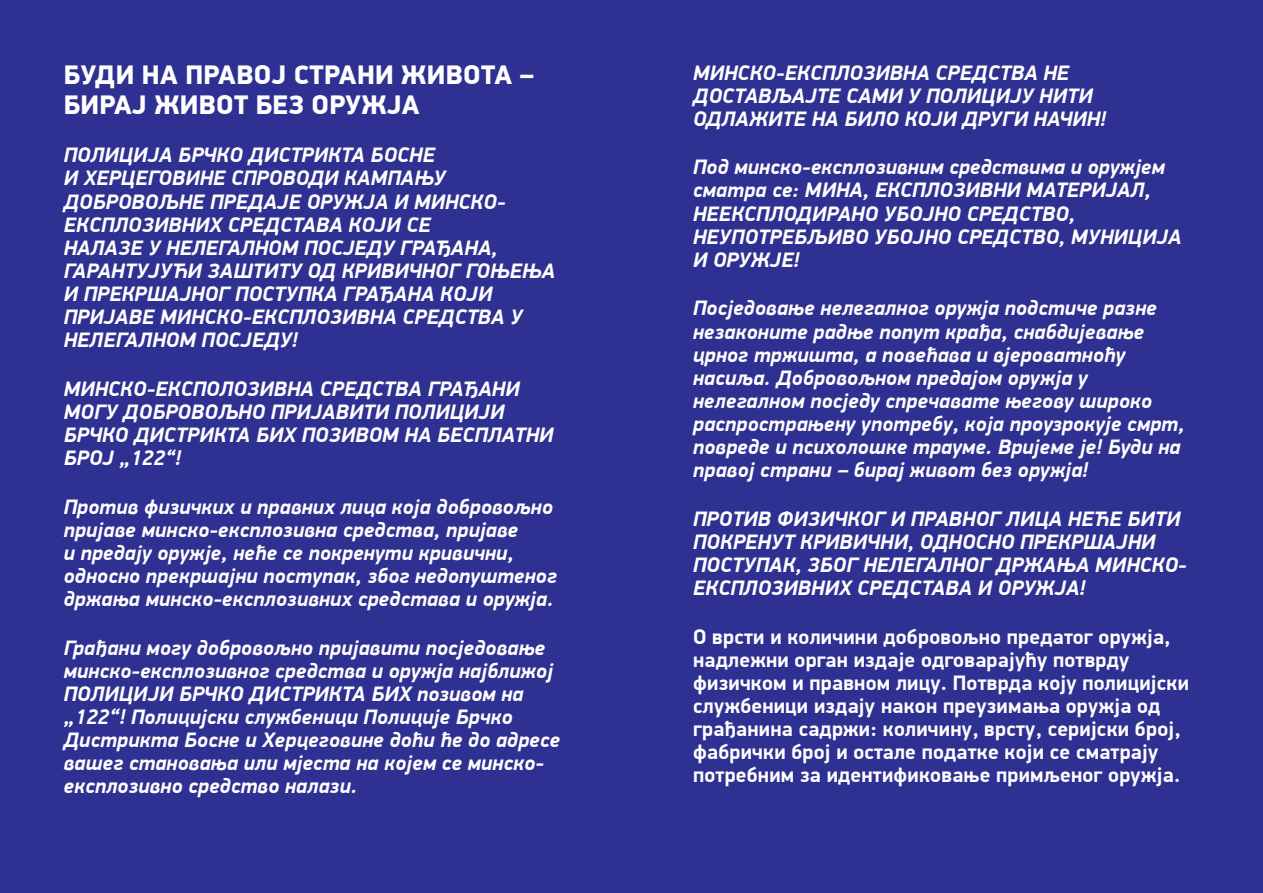
<style>
.page{position:relative;width:1263px;height:893px;background:#2e3092}
.page>*{position:absolute;margin:0;border:0;box-sizing:border-box;transform-origin:0 0}
.t1{font:900 27px/29.7px "PF Din Display Pro";letter-spacing:.01em;color:#fff}
.t2{font:italic 700 21px/23.1px "PF Din Display Pro";letter-spacing:.01em;color:#fff}
.t3{font:700 21px/23.1px "PF Din Display Pro";letter-spacing:.01em;color:#fff}
</style>
<div class="page">
<p class="t1" style="left:64px;top:61px;width:472px">БУДИ НА ПРАВОЈ СТРАНИ ЖИВОТА –<br>БИРАЈ ЖИВОТ БЕЗ ОРУЖЈА</p>
<p class="t2" style="left:64px;top:144px;width:493px">ПОЛИЦИЈА БРЧКО ДИСТРИКТА БОСНЕ<br>И ХЕРЦЕГОВИНЕ СПРОВОДИ КАМПАЊУ ДОБРОВОЉНЕ ПРЕДАЈЕ ОРУЖЈА И МИНСКО-ЕКСПЛОЗИВНИХ СРЕДСТАВА КОЈИ СЕ<br>НАЛАЗЕ У НЕЛЕГАЛНОМ ПОСЈЕДУ ГРАЂАНА, ГАРАНТУЈУЋИ ЗАШТИТУ ОД КРИВИЧНОГ ГОЊЕЊА И ПРЕКРШАЈНОГ ПОСТУПКА ГРАЂАНА КОЈИ ПРИЈАВЕ МИНСКО-ЕКСПЛОЗИВНА СРЕДСТВА У НЕЛЕГАЛНОМ ПОСЈЕДУ!</p>
<p class="t2" style="left:64px;top:378px;width:491px">МИНСКО-ЕКСПОЛОЗИВНА СРЕДСТВА ГРАЂАНИ<br>МОГУ ДОБРОВОЉНО ПРИЈАВИТИ ПОЛИЦИЈИ<br>БРЧКО ДИСТРИКТА БИХ ПОЗИВОМ НА БЕСПЛАТНИ<br>БРОЈ „122“!</p>
<p class="t2" style="left:64px;top:495px;width:495px">Против физичких и правних лица која добровољно пријаве минско-експлозивна средства, пријаве<br>и предају оружје, неће се покренути кривични, односно прекршајни поступак, због недопуштеног држања минско-експлозивних средстава и оружја.</p>
<p class="t2" style="left:64px;top:637px;width:498px">Грађани могу добровољно пријавити посједовање минско-експлозивног средства и оружја најближој ПОЛИЦИЈИ БРЧКО ДИСТРИКТА БИХ позивом на „122“! Полицијски службеници Полиције Брчко Дистрикта Босне и Херцеговине доћи ће до адресе вашег становања или мјеста на којем се минско&shy;експлозивно средство налази.</p>
<p class="t2" style="left:693px;top:61px;width:414px">МИНСКО-ЕКСПЛОЗИВНА СРЕДСТВА НЕ<br>ДОСТАВЉАЈТЕ САМИ У ПОЛИЦИЈУ НИТИ<br>ОДЛАЖИТЕ НА БИЛО КОЈИ ДРУГИ НАЧИН!</p>
<p class="t2" style="left:693px;top:156px;width:490px">Под минско-експлозивним средствима и оружјем сматра се: МИНА, ЕКСПЛОЗИВНИ МАТЕРИЈАЛ, НЕЕКСПЛОДИРАНО УБОЈНО СРЕДСТВО, НЕУПОТРЕБЉИВО УБОЈНО СРЕДСТВО, МУНИЦИЈА И ОРУЖЈЕ!</p>
<p class="t2" style="left:693px;top:297px;width:493px">Посједовање нелегалног оружја подстиче разне незаконите радње попут крађа, снабдијевање црног тржишта, а повећава и вјероватноћу насиља. Добровољном предајом оружја у нелегалном посједу спречавате његову широко распрострањену употребу, која проузрокује смрт, повреде и психолошке трауме. Вријеме је! Буди на правој страни – бирај живот без оружја!</p>
<p class="t2" style="left:693px;top:507px;width:495px">ПРОТИВ ФИЗИЧКОГ И ПРАВНОГ ЛИЦА НЕЋЕ БИТИ ПОКРЕНУТ КРИВИЧНИ, ОДНОСНО ПРЕКРШАЈНИ ПОСТУПАК, ЗБОГ НЕЛЕГАЛНОГ ДРЖАЊА МИНСКО-ЕКСПЛОЗИВНИХ СРЕДСТАВА И ОРУЖЈА!</p>
<p class="t3" style="left:693px;top:625px;width:497px">О врсти и количини добровољно предатог оружја, надлежни орган издаје одговарајућу потврду физичком и правном лицу. Потврда коју полицијски службеници издају након преузимања оружја од грађанина садржи: количину, врсту, серијски број, фабрички број и остале податке који се сматрају потребним за идентификовање примљеног оружја.</p>
</div>
